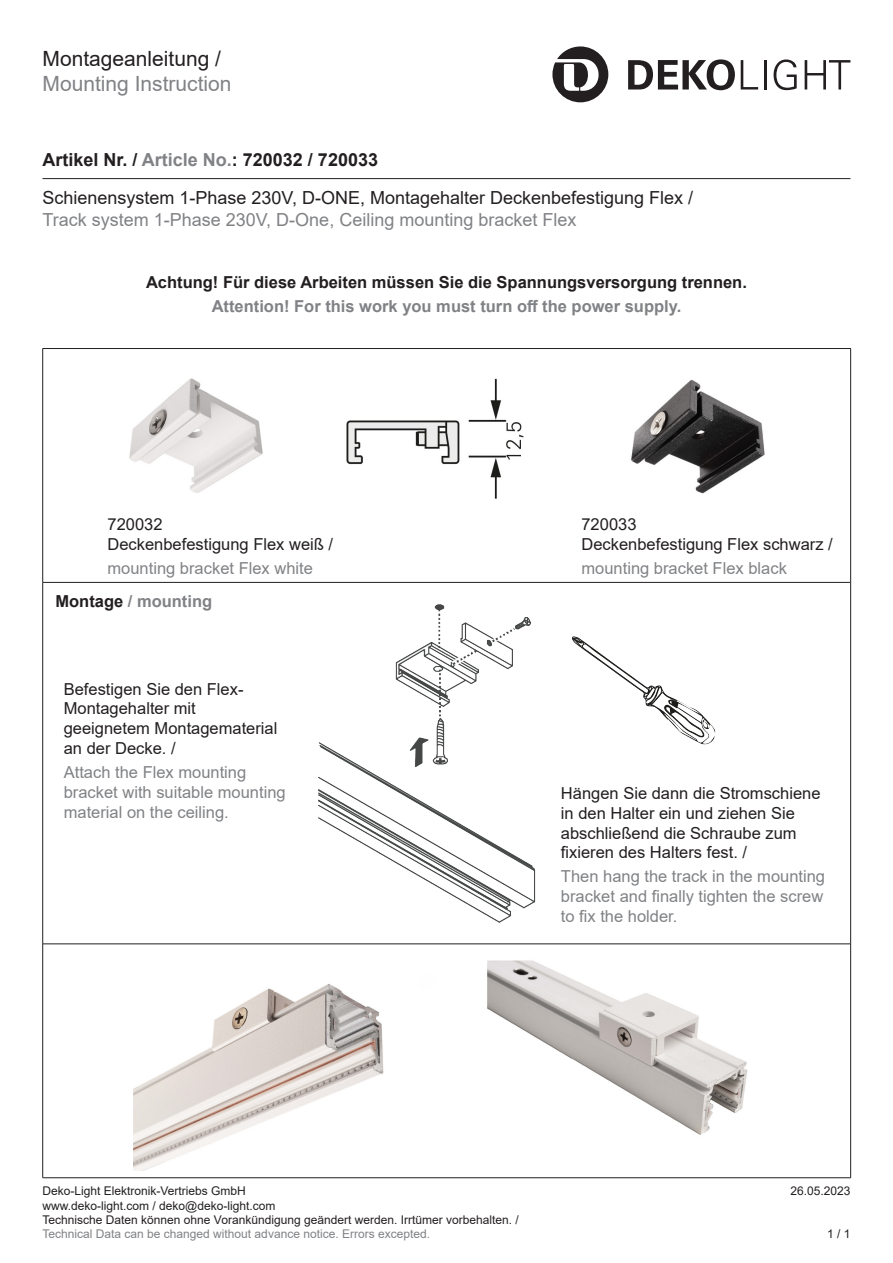
<style>
.page{position:relative;width:893px;height:1263px;background:#fff}
.page>*{position:absolute;margin:0;border:0;box-sizing:border-box;transform-origin:0 0}
.t1{font:21px "Arial";color:#808285}
.t2{font:21px "Arial";color:#231f20}
.t3{font:18px/38.5px "Arial";color:#231f20}
.t4{font:18px "Arial";color:#808285}
.t5{font:16.5px/19.8px "Arial";color:#231f20}
.t6{font:16.5px/19.8px "Arial";color:#808285}
.t7{font:700 16.5px "Arial";color:#808285}
.t8{font:700 16.5px "Arial";color:#231f20}
.t9{font:12px/14.4px "Arial";color:#231f20}
.t10{font:12px "Arial";color:#808285}
.s1{font-weight:700}
.s2{font-weight:700;color:#808285}
.s3{color:#231f20}
</style>
<div class="page">
<hr style="left:43px;top:178px;width:807px;height:1px;background:#231f20">
<svg style="left:552px;top:46px;width:56px;height:56px"></svg>
<svg style="left:628px;top:59px;width:107px;height:31px"></svg>
<svg style="left:741px;top:60px;width:17px;height:30px"></svg>
<hr style="left:764px;top:60px;width:2px;height:30px;background:#231f20">
<svg style="left:774px;top:59px;width:23px;height:31px"></svg>
<svg style="left:805px;top:60px;width:45px;height:30px"></svg>
<hr style="left:43px;top:582px;width:807px;height:1px;background:#231f20">
<hr style="left:43px;top:943px;width:807px;height:1px;background:#231f20">
<hr style="left:43px;top:348px;width:808px;height:1px;background:#231f20">
<hr style="left:42px;top:349px;width:1px;height:233px;background:#231f20">
<hr style="left:850px;top:349px;width:1px;height:233px;background:#231f20">
<hr style="left:42px;top:582px;width:1px;height:362px;background:#231f20">
<hr style="left:850px;top:582px;width:1px;height:362px;background:#231f20">
<hr style="left:42px;top:944px;width:1px;height:233px;background:#231f20">
<hr style="left:850px;top:944px;width:1px;height:233px;background:#231f20">
<hr style="left:43px;top:1177px;width:808px;height:1px;background:#231f20">
<img style="left:129px;top:378px;width:636px;height:121px">
<img style="left:319px;top:604px;width:397px;height:318px">
<img style="left:134px;top:960px;width:614px;height:210px">
<p class="t2" style="left:43px;top:44px;width:180px">Montageanleitung /</p>
<p class="t1" style="left:43px;top:69px;width:191px">Mounting Instruction</p>
<p class="t3" style="left:43px;top:140px;width:652px"><span class="s1">Artikel Nr. /</span> <span class="s2">Article No.</span><span class="s1">: 720032 / 720033<br></span>Schienensystem 1-Phase 230V, D-ONE, Montagehalter Deckenbefestigung Flex /</p>
<p class="t4" style="left:43px;top:207px;width:535px">Track system 1-Phase 230V, D-One, Ceiling mounting bracket Flex</p>
<p class="t8" style="left:146px;top:271px;width:602px">Achtung! Für diese Arbeiten müssen Sie die Spannungsversorgung trennen.</p>
<p class="t7" style="left:212px;top:295px;width:471px">Attention! For this work you must turn off the power supply.</p>
<p class="t5" style="left:108px;top:514px;width:227px">720032<br>Deckenbefestigung Flex weiß /</p>
<p class="t6" style="left:108px;top:558px;width:207px">mounting bracket Flex white</p>
<p class="t7" style="left:55px;top:590px;width:158px"><span class="s3">Montage</span> / mounting</p>
<p class="t5" style="left:64px;top:679px;width:215px">Befestigen Sie den Flex-<br>Montagehalter mit geeignetem Montagematerial an der Decke. /</p>
<p class="t6" style="left:64px;top:762px;width:223px">Attach the Flex mounting bracket with suitable mounting material on the ceiling.</p>
<p class="t5" style="left:581px;top:514px;width:253px">720033<br>Deckenbefestigung Flex schwarz /</p>
<p class="t6" style="left:581px;top:558px;width:207px">mounting bracket Flex black</p>
<p class="t5" style="left:561px;top:783px;width:261px">Hängen Sie dann die Stromschiene in den Halter ein und ziehen Sie abschließend die Schraube zum fixieren des Halters fest. /</p>
<p class="t6" style="left:561px;top:867px;width:266px;text-align:justify">Then hang the track in the mounting bracket and finally tighten the screw to fix the holder.</p>
<p class="t9" style="left:43px;top:1184px;width:205px">Deko-Light Elektronik-Vertriebs GmbH</p>
<p class="t9" style="left:790px;top:1184px;width:62px">26.05.2023</p>
<p class="t9" style="left:43px;top:1198px;width:478px">www.deko-light.com / deko@deko-light.com<br>Technische Daten können ohne Vorankündigung geändert werden. Irrtümer vorbehalten. /</p>
<p class="t10" style="left:43px;top:1226px;width:389px">Technical Data can be changed without advance notice. Errors excepted.</p>
<p class="t9" style="left:827px;top:1227px;width:25px">1 / 1</p>
</div>
